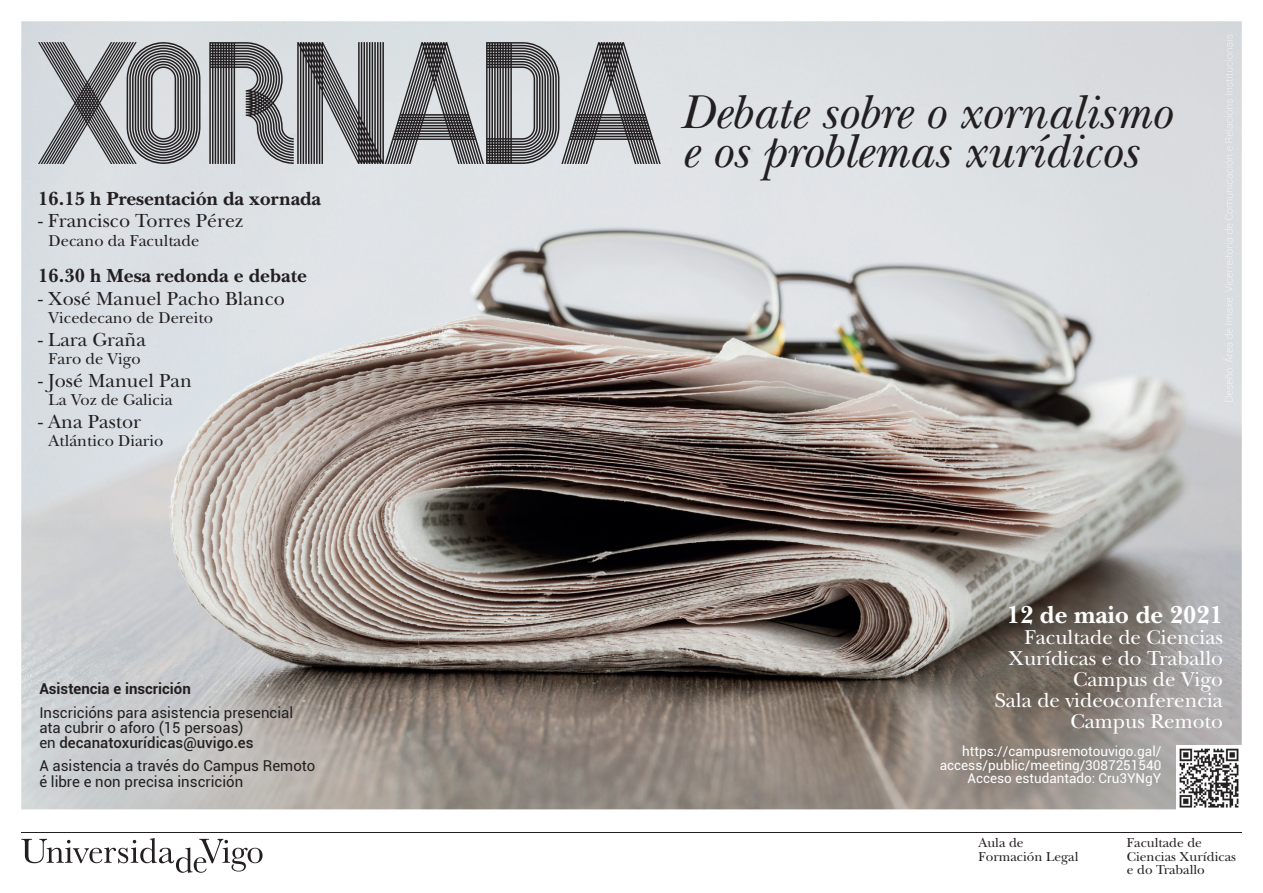
<style>
.page{position:relative;width:1263px;height:893px;background:#fff}
.page>*{position:absolute;margin:0;border:0;box-sizing:border-box;transform-origin:0 0}
.t1{font:700 150px "Campus";letter-spacing:-.1em;color:#231f20}
.t2{font:italic 49.5px/39px "New Baskerville Std";color:#231f20}
.t3{font:700 25.5px "New Baskerville Std";color:#fff}
.t4{font:21px/21px "New Baskerville Std";color:#fff;text-align:right}
.t5{font:19.8px "New Baskerville Std";color:#231f20}
.t6{font:700 19.8px "New Baskerville Std";color:#231f20}
.t7{font:16.5px "New Baskerville Std";color:#231f20}
.t8{font:15px/15px "Roboto";color:#231f20}
.t9{font:700 15px "Roboto";color:#231f20}
.t10{font:13.5px/13.5px "Roboto";color:#fff;text-align:right}
.t11{font:13.5px/13.5px "New Baskerville Std";color:#231f20}
.s1{font-weight:500}
</style>
<div class="page">
<img style="left:21px;top:21px;width:1221px;height:788px">
<svg style="left:21px;top:838px;width:242px;height:35px"></svg>
<hr style="left:21px;top:832px;width:1221px;height:1px;background:#231f20">
<img style="left:1223px;top:34px;width:10px;height:368px">
<img style="left:1176px;top:745px;width:66px;height:64px">
<h1 class="t1" style="left:39px;top:-16px;width:628px">XORNADA</h1>
<h3 class="t6" style="left:38px;top:187px;width:284px">16.15 h Presentación da xornada</h3>
<h3 class="t5" style="left:38px;top:209px;width:206px">- Francisco Torres Pérez</h3>
<p class="t7" style="left:49px;top:231px;width:152px">Decano da Facultade</p>
<h3 class="t6" style="left:38px;top:264px;width:270px">16.30 h Mesa redonda e debate</h3>
<h3 class="t5" style="left:38px;top:287px;width:248px">- Xosé Manuel Pacho Blanco</h3>
<p class="t7" style="left:49px;top:308px;width:166px">Vicedecano de Dereito</p>
<h3 class="t5" style="left:38px;top:328px;width:109px">- Lara Graña</h3>
<p class="t7" style="left:49px;top:349px;width:94px">Faro de Vigo</p>
<h3 class="t5" style="left:38px;top:369px;width:155px">- José Manuel Pan</h3>
<p class="t7" style="left:49px;top:390px;width:126px">La Voz de Galicia</p>
<h3 class="t5" style="left:38px;top:410px;width:104px">- Ana Pastor</h3>
<p class="t7" style="left:49px;top:431px;width:116px">Atlántico Diario</p>
<h2 class="t2" style="left:681px;top:93px;width:491px">Debate sobre o xornalismo e os problemas xurídicos</h2>
<p class="t9" style="left:39px;top:678px;width:153px">Asistencia e inscrición</p>
<p class="t8" style="left:39px;top:704px;width:255px">Inscricións para asistencia presencial ata cubrir o aforo (15 persoas)<br>en <span class="s1">decanatoxurídicas@uvigo.es</span></p>
<p class="t8" style="left:39px;top:757px;width:278px;line-height:16.2px">A asistencia a través do Campus Remoto é libre e non precisa inscrición</p>
<h3 class="t3" style="left:1007px;top:600px;width:218px">12 de maio de 2021</h3>
<h3 class="t4" style="left:995px;top:627px;width:230px">Facultade de Ciencias<br>Xurídicas e do Traballo<br>Campus de Vigo<br>Sala de videoconferencia<br>Campus Remoto</h3>
<p class="t10" style="left:940px;top:744px;width:223px">https://campusremotouvigo.gal/ access/public/meeting/3087251540<br>Acceso estudantado: Cru3YNgY</p>
<p class="t11" style="left:978px;top:836px;width:101px">Aula de<br>Formación Legal</p>
<p class="t11" style="left:1127px;top:836px;width:111px">Facultade de<br>Ciencias Xurídicas e do Traballo</p>
</div>
